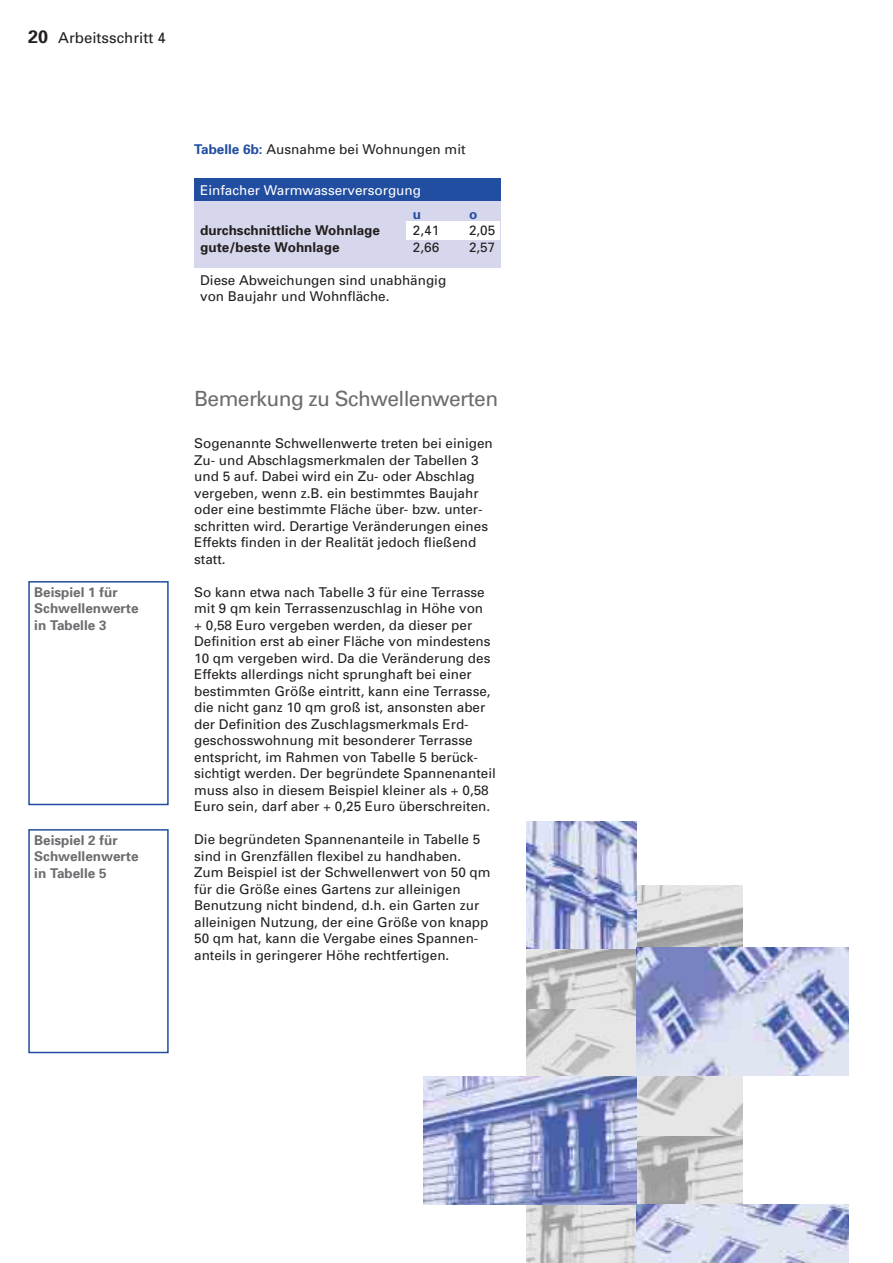
<style>
.page{position:relative;width:893px;height:1263px;background:#fff}
.page>*{position:absolute;margin:0;border:0;box-sizing:border-box;transform-origin:0 0}
.t1{font:21px "Univers";letter-spacing:-.03em;color:#6c6d70}
.t2{font:15px "Univers";color:#231f1f}
.t3{font:13.5px/16.5px "Univers";color:#231f1f}
.t4{font:700 13.5px/16.5px "Univers";color:#6c6d70}
.t5{font:700 13.5px "Univers";color:#231f1f}
.t6{font:13.5px "Univers";color:#fff}
.t7{font:700 13.5px "Univers";color:#224ea1}
.s1{font-weight:700;font-size:18px}
.s2{font-weight:700;color:#224ea1}
</style>
<div class="page">
<div style="left:194px;top:179px;width:306px;height:89px;background:#d6d7ed"></div>
<div style="left:406px;top:221px;width:93px;height:19px;background:#fff"></div>
<div style="left:194px;top:178px;width:306px;height:23px;background:#224ea1"></div>
<div style="left:28px;top:581px;width:141px;height:224px;border:2px solid #224ea1"></div>
<div style="left:28px;top:829px;width:141px;height:224px;border:2px solid #224ea1"></div>
<img style="left:526px;top:885px;width:216px;height:124px">
<img style="left:526px;top:1009px;width:216px;height:128px">
<svg style="left:526px;top:1137px;width:216px;height:126px;background:#c9c9ca"></svg>
<img style="left:526px;top:821px;width:110px;height:128px">
<img style="left:636px;top:947px;width:212px;height:128px">
<img style="left:423px;top:1076px;width:213px;height:128px">
<img style="left:636px;top:1204px;width:212px;height:59px">
<p class="t2" style="left:28px;top:32px;width:139px"><span class="s1">20</span> Arbeitsschritt 4</p>
<p class="t4" style="left:34px;top:585px;width:106px">Beispiel 1 für<br>Schwellenwerte in Tabelle 3</p>
<p class="t4" style="left:34px;top:833px;width:106px">Beispiel 2 für<br>Schwellenwerte in Tabelle 5</p>
<p class="t3" style="left:194px;top:142px;width:273px"><span class="s2">Tabelle 6b:</span> Ausnahme bei Wohnungen mit</p>
<p class="t6" style="left:200px;top:185px;width:222px">Einfacher Warmwasserversorgung</p>
<p class="t7" style="left:413px;top:209px;width:10px">u</p>
<p class="t7" style="left:469px;top:209px;width:10px">o</p>
<p class="t5" style="left:200px;top:226px;width:181px">durchschnittliche Wohnlage</p>
<p class="t3" style="left:413px;top:224px;width:28px">2,41</p>
<p class="t3" style="left:469px;top:224px;width:28px">2,05</p>
<p class="t5" style="left:200px;top:242px;width:141px">gute/beste Wohnlage</p>
<p class="t3" style="left:413px;top:240px;width:28px">2,66</p>
<p class="t3" style="left:469px;top:240px;width:28px">2,57</p>
<p class="t3" style="left:200px;top:273px;width:247px">Diese Abweichungen sind unabhängig von Baujahr und Wohnfläche.</p>
<h1 class="t1" style="left:194px;top:391px;width:305px">Bemerkung zu Schwellenwerten</h1>
<p class="t3" style="left:194px;top:437px;width:300px">Sogenannte Schwellenwerte treten bei einigen Zu- und Abschlagsmerkmalen der Tabellen 3 und 5 auf. Dabei wird ein Zu- oder Abschlag vergeben, wenn z.B. ein bestimmtes Baujahr oder eine bestimmte Fläche über- bzw. unter&shy;schritten wird. Derartige Veränderungen eines Effekts finden in der Realität jedoch fließend statt.</p>
<p class="t3" style="left:194px;top:585px;width:303px">So kann etwa nach Tabelle 3 für eine Terrasse mit 9 qm kein Terrassenzuschlag in Höhe von<br>+ 0,58 Euro vergeben werden, da dieser per Definition erst ab einer Fläche von mindestens 10 qm vergeben wird. Da die Veränderung des Effekts allerdings nicht sprunghaft bei einer bestimmten Größe eintritt, kann eine Terrasse, die nicht ganz 10 qm groß ist, ansonsten aber der Definition des Zuschlagsmerkmals Erd&shy;geschosswohnung mit besonderer Terrasse entspricht, im Rahmen von Tabelle 5 berück&shy;sichtigt werden. Der begründete Spannenanteil muss also in diesem Beispiel kleiner als + 0,58<br>Euro sein, darf aber + 0,25 Euro überschreiten.</p>
<p class="t3" style="left:194px;top:833px;width:298px">Die begründeten Spannenanteile in Tabelle 5 sind in Grenzfällen flexibel zu handhaben.<br>Zum Beispiel ist der Schwellenwert von 50 qm für die Größe eines Gartens zur alleinigen Benutzung nicht bindend, d.h. ein Garten zur alleinigen Nutzung, der eine Größe von knapp 50 qm hat, kann die Vergabe eines Spannen&shy;anteils in geringerer Höhe rechtfertigen.</p>
</div>
